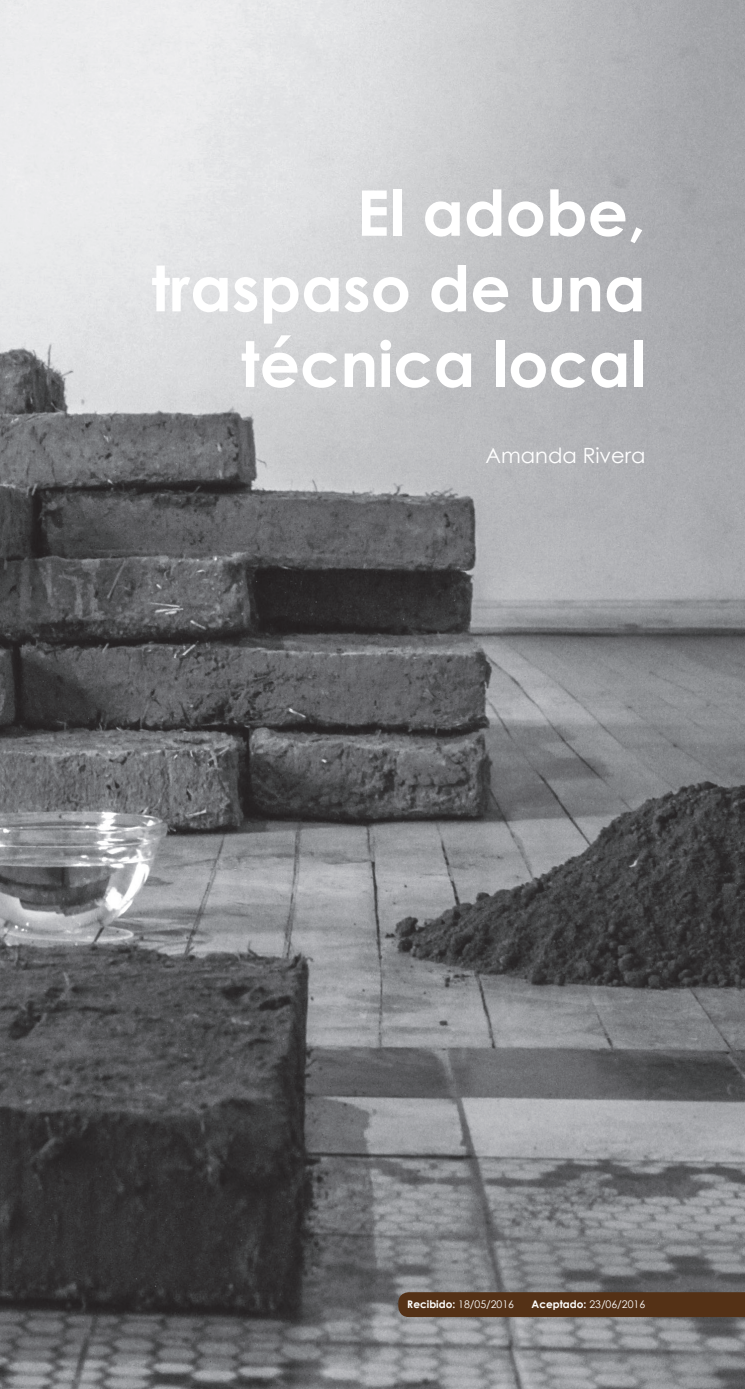
<style>
.page{position:relative;width:745px;height:1389px;background:#fff}
.page>*{position:absolute;margin:0;border:0;box-sizing:border-box;transform-origin:0 0}
.t1{font:700 63px/75.6px "Century Gothic";color:#fff;text-align:right}
.t2{font:21px "Century Gothic";color:#fff}
.t3{font:10.5px "Century Gothic";color:#fff}
.s1{font-weight:700}
</style>
<div class="page">
<img style="left:0;top:0;width:744px;height:1389px">
<div style="left:398px;top:1292px;width:346px;height:25px;background:#543116"></div>
<h1 class="t1" style="left:151px;top:172px;width:495px">El adobe, traspaso de una técnica local</h1>
<h2 class="t2" style="left:485px;top:440px;width:161px">Amanda Rivera</h2>
<p class="t3" style="left:407px;top:1297px;width:108px"><span class="s1">Recibido:</span> 18/05/2016</p>
<p class="t3" style="left:531px;top:1297px;width:115px"><span class="s1">Aceptado:</span> 23/06/2016</p>
</div>
